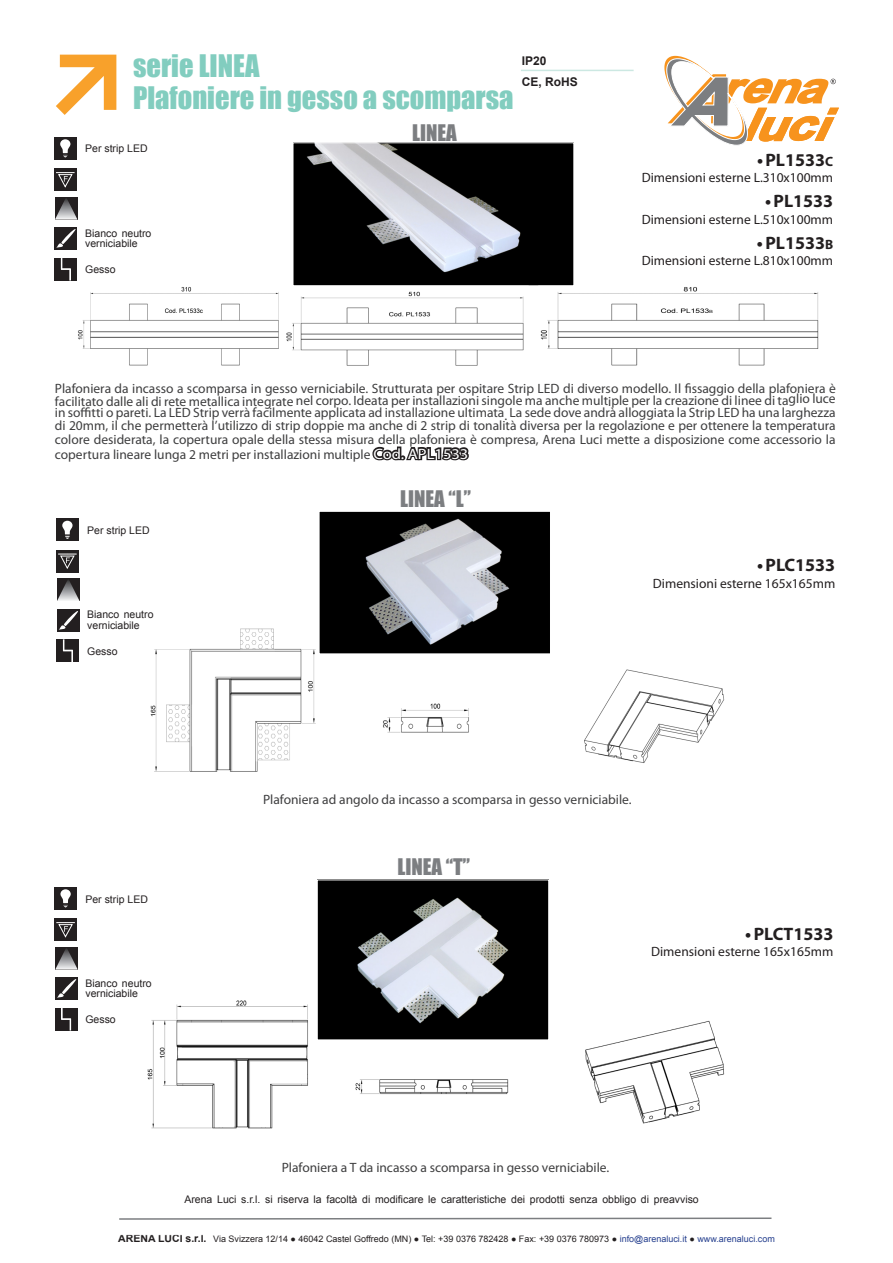
<style>
.page{position:relative;width:893px;height:1263px;background:#fff}
.page>*{position:absolute;margin:0;border:0;box-sizing:border-box;transform-origin:0 0}
.t1{font:28.5px "Impact";color:#82cdbf}
.t2{font:21px "Impact";color:#7c7e81}
.t3{font:700 18px "Myriad Pro";color:#231f20}
.Body_3{font:13.5px/12px "Myriad Pro";color:#3e3e3f;text-align:justify}
.t4{font:13.5px "Myriad Pro";color:#231f20}
.t5{font:700 12px "Arial";color:#231f20}
.Head_3{font:10.5px/10.5px "Arial";color:#231f20}
.t6{font:9px "Arial";color:#231f20}
.s1{font-size:13.5px}
.s2{font-size:15px;color:#fff}
.s3{font-weight:700;font-size:10.5px}
.s4{color:#253f8e}
</style>
<div class="page">
<img style="left:295px;top:145px;width:277px;height:139px">
<div style="left:293px;top:143px;width:281px;height:143px;border:1px solid #fff"></div>
<svg style="left:372px;top:446px;width:97px;height:15px"></svg>
<hr style="left:521px;top:70px;width:113px;height:1px;background:#cce8e2">
<svg style="left:56px;top:55px;width:60px;height:60px"></svg>
<div style="left:54px;top:137px;width:23px;height:23px;background:#231f20"></div>
<svg style="left:60px;top:139px;width:10px;height:18px"></svg>
<div style="left:54px;top:169px;width:23px;height:22px;background:#231f20"></div>
<svg style="left:56px;top:172px;width:19px;height:16px"></svg>
<svg style="left:55px;top:197px;width:23px;height:23px"></svg>
<div style="left:55px;top:258px;width:22px;height:23px;background:#231f20"></div>
<svg style="left:61px;top:258px;width:10px;height:23px"></svg>
<svg style="left:664px;top:56px;width:175px;height:90px"></svg>
<svg style="left:119px;top:1217px;width:653px;height:3px"></svg>
<img style="left:78px;top:288px;width:200px;height:78px">
<img style="left:287px;top:291px;width:237px;height:75px">
<img style="left:540px;top:288px;width:278px;height:78px">
<div style="left:56px;top:518px;width:23px;height:23px;background:#231f20"></div>
<svg style="left:62px;top:521px;width:11px;height:18px"></svg>
<div style="left:56px;top:550px;width:23px;height:23px;background:#231f20"></div>
<svg style="left:58px;top:554px;width:19px;height:15px"></svg>
<svg style="left:57px;top:578px;width:23px;height:23px"></svg>
<div style="left:57px;top:639px;width:22px;height:23px;background:#231f20"></div>
<svg style="left:63px;top:639px;width:10px;height:23px"></svg>
<img style="left:150px;top:628px;width:166px;height:144px">
<img style="left:383px;top:703px;width:86px;height:30px">
<img style="left:321px;top:513px;width:228px;height:139px">
<div style="left:319px;top:511px;width:232px;height:143px;border:1px solid #fff"></div>
<img style="left:584px;top:669px;width:141px;height:94px">
<div style="left:54px;top:887px;width:23px;height:23px;background:#231f20"></div>
<svg style="left:60px;top:889px;width:11px;height:18px"></svg>
<div style="left:54px;top:918px;width:23px;height:23px;background:#231f20"></div>
<svg style="left:56px;top:922px;width:19px;height:16px"></svg>
<svg style="left:55px;top:947px;width:23px;height:23px"></svg>
<div style="left:55px;top:1008px;width:22px;height:22px;background:#231f20"></div>
<svg style="left:61px;top:1008px;width:10px;height:22px"></svg>
<img style="left:147px;top:1000px;width:161px;height:129px">
<img style="left:355px;top:1079px;width:154px;height:16px">
<img style="left:319px;top:882px;width:228px;height:156px">
<div style="left:317px;top:880px;width:232px;height:160px;border:1px solid #fff"></div>
<img style="left:585px;top:1020px;width:140px;height:104px">
<div style="left:57px;top:609px;width:23px;height:22px;background:#231f20"></div>
<svg style="left:59px;top:611px;width:19px;height:19px"></svg>
<div style="left:55px;top:227px;width:22px;height:23px;background:#231f20"></div>
<svg style="left:56px;top:229px;width:20px;height:19px"></svg>
<div style="left:55px;top:977px;width:23px;height:22px;background:#231f20"></div>
<svg style="left:57px;top:979px;width:20px;height:19px"></svg>
<p class="t1" style="left:133px;top:44px;width:128px">serie LINEA</p>
<p class="t1" style="left:133px;top:75px;width:382px">Plafoniere in gesso a scomparsa</p>
<p class="Head_3" style="left:85px;top:144px;width:64px">Per strip LED</p>
<p class="t2" style="left:412px;top:116px;width:46px">LINEA</p>
<p class="t5" style="left:522px;top:52px;width:26px">IP20</p>
<p class="t5" style="left:522px;top:73px;width:58px">CE, RoHS</p>
<p class="Head_3" style="left:85px;top:228px;width:68px">Bianco neutro verniciabile</p>
<p class="Head_3" style="left:85px;top:264px;width:32px">Gesso</p>
<p class="t3" style="left:757px;top:148px;width:78px">• PL1533<span class="s1">C</span></p>
<p class="t4" style="left:642px;top:169px;width:193px">Dimensioni esterne L.310x100mm</p>
<p class="t3" style="left:765px;top:189px;width:70px">• PL1533</p>
<p class="t4" style="left:642px;top:211px;width:193px">Dimensioni esterne L.510x100mm</p>
<p class="t3" style="left:757px;top:231px;width:78px">• PL1533<span class="s1">B</span></p>
<p class="t4" style="left:642px;top:252px;width:193px">Dimensioni esterne L.810x100mm</p>
<p class="Body_3" style="left:55px;top:382px;width:782px">Plafoniera da incasso a scomparsa in gesso verniciabile. Strutturata per ospitare Strip LED di diverso modello. Il fissaggio della plafoniera è facilitato dalle ali di rete metallica integrate nel corpo. Ideata per installazioni singole ma anche multiple per la creazione di linee di taglio luce in soffitti o pareti. La LED Strip verrà facilmente applicata ad installazione ultimata. La sede dove andrà alloggiata la Strip LED ha una larghezza</p>
<p class="Body_3" style="left:55px;top:419px;width:782px;line-height:13.5px">di 20mm, il che permetterà l’utilizzo di strip doppie ma anche di 2 strip di tonalità diversa per la regolazione e per ottenere la temperatura colore desiderata, la copertura opale della stessa misura della plafoniera è compresa, Arena Luci mette a disposizione come accessorio la</p>
<p class="Body_3" style="left:55px;top:448px;width:415px">copertura lineare lunga 2 metri per installazioni multiple <span class="s2">Cod. APL1533</span></p>
<p class="Head_3" style="left:87px;top:525px;width:64px">Per strip LED</p>
<p class="Head_3" style="left:87px;top:609px;width:68px">Bianco neutro verniciabile</p>
<p class="Head_3" style="left:87px;top:646px;width:32px">Gesso</p>
<p class="t2" style="left:400px;top:482px;width:72px">LINEA “L”</p>
<p class="t3" style="left:757px;top:553px;width:80px">• PLC1533</p>
<p class="t4" style="left:653px;top:575px;width:184px">Dimensioni esterne 165x165mm</p>
<p class="Head_3" style="left:85px;top:894px;width:64px">Per strip LED</p>
<p class="Head_3" style="left:85px;top:978px;width:68px">Bianco neutro verniciabile</p>
<p class="Head_3" style="left:85px;top:1014px;width:32px">Gesso</p>
<p class="Body_3" style="left:263px;top:793px;width:370px">Plafoniera ad angolo da incasso a scomparsa in gesso verniciabile.</p>
<p class="t2" style="left:397px;top:851px;width:74px">LINEA “T”</p>
<p class="t3" style="left:745px;top:922px;width:90px">• PLCT1533</p>
<p class="t4" style="left:651px;top:943px;width:184px">Dimensioni esterne 165x165mm</p>
<p class="Body_3" style="left:282px;top:1161px;width:329px">Plafoniera a T da incasso a scomparsa in gesso verniciabile.</p>
<p class="Head_3" style="left:184px;top:1194px;width:516px">Arena Luci s.r.l. si riserva la facoltà di modificare le caratteristiche dei prodotti senza obbligo di preavviso</p>
<p class="t6" style="left:118px;top:1233px;width:658px"><span class="s3">ARENA LUCI s.r.l.</span> Via Svizzera 12/14 ● 46042 Castel Goffredo (MN) ● Tel: +39 0376 782428 ● Fax: +39 0376 780973 ● <span class="s4">info@arenaluci.it</span> ● <span class="s4">www.arenaluci.com</span></p>
</div>
